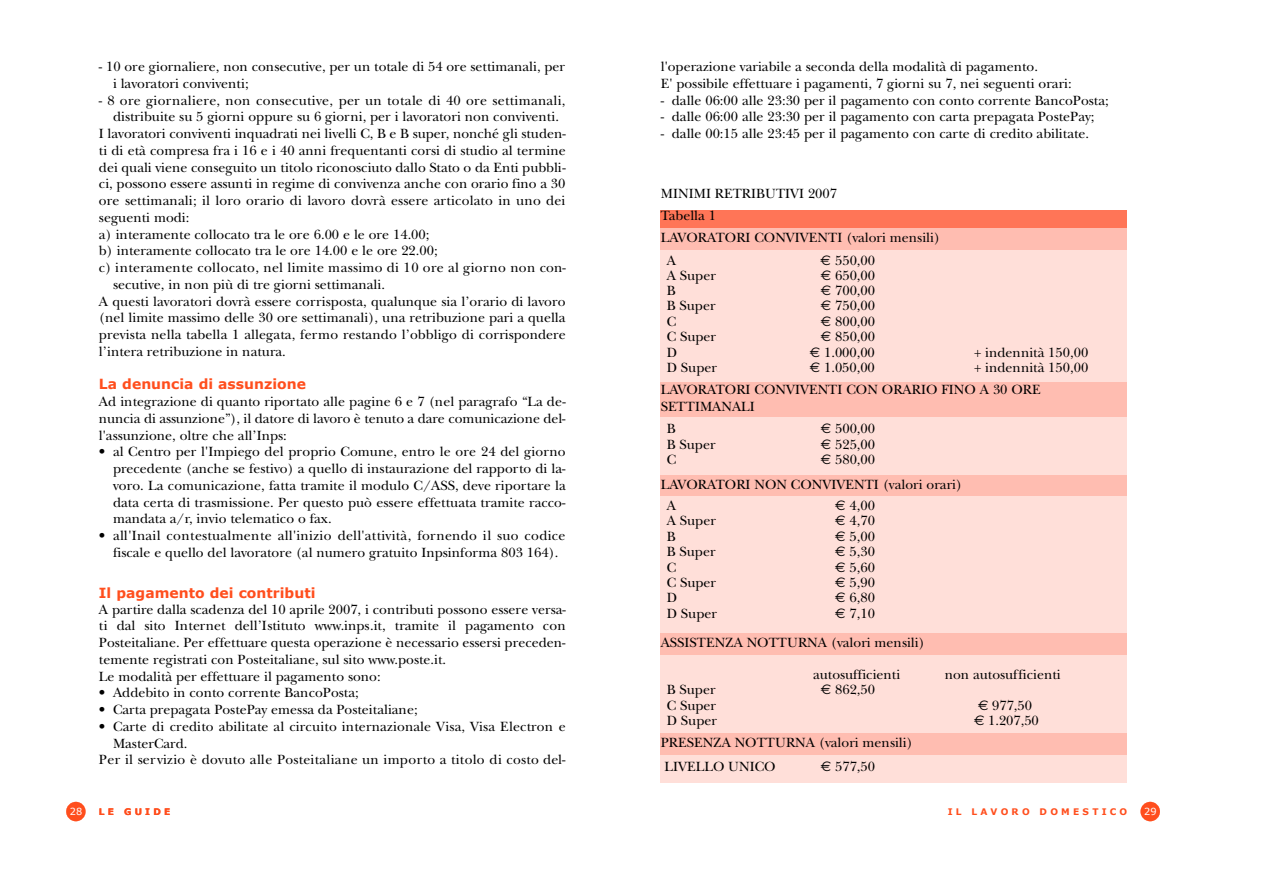
<style>
.page{position:relative;width:1263px;height:893px;background:#fff}
.page>*{position:absolute;margin:0;border:0;box-sizing:border-box;transform-origin:0 0}
.t1{font:13.95px/16.8px "New Baskerville";color:#000}
.t2{font:13.95px "New Baskerville";letter-spacing:.02em;color:#000}
.t3{font:13.95px "New Baskerville";letter-spacing:.025em;color:#000}
.t4{font:700 13.95px "Verdana";color:#ff4e1d}
.t5{font:9.75px "Verdana";color:#fff}
.t6{font:700 9px "Verdana";letter-spacing:.35em;color:#ff4e1d}
.s1{font-family:"Euro Sans"}
</style>
<div class="page">
<svg style="left:66px;top:801px;width:20px;height:20px"></svg>
<svg style="left:1141px;top:801px;width:19px;height:20px"></svg>
<div style="left:661px;top:250px;width:466px;height:533px;background:#ffdfd9"></div>
<div style="left:661px;top:210px;width:466px;height:19px;background:#ff7557"></div>
<div style="left:661px;top:228px;width:466px;height:22px;background:#ffbdb1"></div>
<div style="left:661px;top:382px;width:466px;height:35px;background:#ffbdb1"></div>
<div style="left:661px;top:475px;width:466px;height:21px;background:#ffbdb1"></div>
<div style="left:661px;top:633px;width:466px;height:22px;background:#ffbdb1"></div>
<div style="left:661px;top:733px;width:466px;height:22px;background:#ffbdb1"></div>
<p class="t1" style="left:113px;top:60px;width:454px;text-indent:-14px">- 10 ore giornaliere, non consecutive, per un totale di 54 ore settimanali, per i lavoratori conviventi;</p>
<p class="t2" style="left:99px;top:95px;width:468px">- 8 ore giorn a lie re, non consecutive, per un totale di 40 ore settimanali,</p>
<p class="t1" style="left:113px;top:110px;width:447px">distribuite su 5 giorni oppure su 6 giorni, per i lavoratori non conviventi.</p>
<p class="t1" style="left:99px;top:127px;width:468px">I lavoratori conviventi inquadrati nei livelli C, B e B super, nonché gli studen-</p>
<p class="t1" style="left:99px;top:144px;width:468px">ti di età compresa fra i 16 e i 40 anni frequentanti corsi di studio al termine</p>
<p class="t1" style="left:99px;top:160px;width:468px">dei quali viene conseguito un titolo riconosciuto dallo Stato o da Enti pubbli-</p>
<p class="t1" style="left:99px;top:177px;width:468px">ci, possono essere assunti in regime di convivenza anche con orario fino a 30</p>
<p class="t1" style="left:99px;top:194px;width:468px">ore settimanali; il loro orario di lavoro dovrà essere articolato in uno dei</p>
<p class="t1" style="left:99px;top:211px;width:92px">seguenti modi:</p>
<p class="t1" style="left:99px;top:227px;width:332px">a) interamente collocato tra le ore 6.00 e le ore 14.00;</p>
<p class="t1" style="left:99px;top:244px;width:340px">b) interamente collocato tra le ore 14.00 e le ore 22.00;</p>
<p class="t3" style="left:99px;top:263px;width:468px">c) interamente collocato, nel limite massimo di 10 ore al giorno non con-</p>
<p class="t1" style="left:113px;top:278px;width:273px">secutive, in non più di tre giorni settimanali.</p>
<p class="t1" style="left:99px;top:294px;width:468px">A questi lavoratori dovrà essere corrisposta, qualunque sia l’orario di lavoro</p>
<p class="t1" style="left:99px;top:311px;width:468px">(nel limite massimo delle 30 ore settimanali), una retribuzione pari a quella</p>
<p class="t1" style="left:99px;top:328px;width:468px">prevista nella tabella 1 allegata, fermo restando l’obbligo di corrispondere</p>
<p class="t1" style="left:99px;top:345px;width:188px">l’intera retribuzione in natura.</p>
<p class="t4" style="left:99px;top:375px;width:209px">La denuncia di assunzione</p>
<p class="t1" style="left:99px;top:395px;width:468px;text-align:justify">Ad integrazione di quanto riportato alle pagine 6 e 7 (nel paragrafo “La de&shy;nuncia di assunzione”), il datore di lavoro è tenuto a dare comunicazione del&shy;l'assunzione, oltre che all’Inps:</p>
<p class="t1" style="left:113px;top:445px;width:454px;text-align:justify;text-indent:-14px">• al Centro per l'Impiego del proprio Comune, entro le ore 24 del giorno precedente (anche se festivo) a quello di instaurazione del rapporto di la&shy;voro. La comunicazione, fatta tramite il modulo C/ASS, deve riportare la data certa di trasmissione. Per questo può essere effettuata tramite racco&shy;mandata a/r, invio telematico o fax.</p>
<p class="t1" style="left:99px;top:529px;width:468px;text-align:center">• all'Inail contestualmente all'inizio dell'attività, fornendo il suo codice fiscale e quello del lavoratore (al numero gratuito Inpsinforma 803 164).</p>
<p class="t4" style="left:99px;top:583px;width:218px">Il pagamento dei contributi</p>
<p class="t1" style="left:99px;top:602px;width:468px">A partire dalla scadenza del 10 aprile 2007, i contributi possono essere versa&shy;ti dal sito Internet dell’Istituto www.inps.it, tramite il pagamento con Posteitaliane. Per effettuare questa operazione è necessario essersi preceden&shy;temente registrati con Posteitaliane, sul sito www.poste.it.<br>Le modalità per effettuare il pagamento sono:</p>
<p class="t1" style="left:99px;top:686px;width:261px">• Addebito in conto corrente BancoPosta;</p>
<p class="t1" style="left:99px;top:702px;width:320px">• Carta prepagata PostePay emessa da Posteitaliane;</p>
<p class="t1" style="left:99px;top:719px;width:468px">• Carte di credito abilitate al circuito internazionale Visa, Visa Electron e</p>
<p class="t1" style="left:113px;top:736px;width:76px">MasterCard.</p>
<p class="t2" style="left:99px;top:754px;width:468px">Per il servizio è dovuto alle Posteitaliane un importo a titolo di costo del-</p>
<p class="t5" style="left:70px;top:805px;width:14px">28</p>
<p class="t6" style="left:99px;top:805px;width:73px">L E G U I D E</p>
<p class="t1" style="left:661px;top:60px;width:413px">l'operazione variabile a seconda della modalità di pagamento.<br>E' possibile effettuare i pagamenti, 7 giorni su 7, nei seguenti orari:</p>
<p class="t1" style="left:661px;top:93px;width:449px">- dalle 06:00 alle 23:30 per il pagamento con conto corrente BancoPosta;</p>
<p class="t1" style="left:661px;top:110px;width:435px">- dalle 06:00 alle 23:30 per il pagamento con carta prepagata PostePay;</p>
<p class="t1" style="left:661px;top:127px;width:430px">- dalle 00:15 alle 23:45 per il pagamento con carte di credito abilitate.</p>
<p class="t1" style="left:661px;top:187px;width:178px">MINIMI RETRIBUTIVI 2007</p>
<p class="t1" style="left:661px;top:230px;width:281px">LAVORATORI CONVIVENTI (valori mensili)</p>
<p class="t1" style="left:661px;top:209px;width:57px">Tabella 1</p>
<p class="t1" style="left:667px;top:253px;width:11px">A</p>
<p class="t1" style="left:820px;top:253px;width:56px"><span class="s1">E</span> 550,00</p>
<p class="t1" style="left:667px;top:269px;width:51px">A Super</p>
<p class="t1" style="left:821px;top:269px;width:56px"><span class="s1">E</span> 650,00</p>
<p class="t1" style="left:667px;top:284px;width:10px">B</p>
<p class="t1" style="left:821px;top:284px;width:56px"><span class="s1">E</span> 700,00</p>
<p class="t1" style="left:667px;top:299px;width:50px">B Super</p>
<p class="t1" style="left:821px;top:299px;width:56px"><span class="s1">E</span> 750,00</p>
<p class="t1" style="left:667px;top:314px;width:11px">C</p>
<p class="t1" style="left:821px;top:314px;width:56px"><span class="s1">E</span> 800,00</p>
<p class="t1" style="left:667px;top:330px;width:51px">C Super</p>
<p class="t1" style="left:821px;top:330px;width:56px"><span class="s1">E</span> 850,00</p>
<p class="t1" style="left:667px;top:345px;width:12px">D</p>
<p class="t1" style="left:810px;top:345px;width:67px"><span class="s1">E</span> 1.000,00</p>
<p class="t1" style="left:974px;top:345px;width:116px">+ indennità 150,00</p>
<p class="t1" style="left:667px;top:361px;width:52px">D Super</p>
<p class="t1" style="left:810px;top:361px;width:67px"><span class="s1">E</span> 1.050,00</p>
<p class="t1" style="left:974px;top:361px;width:116px">+ indennità 150,00</p>
<p class="t1" style="left:661px;top:383px;width:381px">LAVORATORI CONVIVENTI CON ORARIO FINO A 30 ORE<br>SETTIMANALI</p>
<p class="t1" style="left:667px;top:422px;width:10px">B</p>
<p class="t1" style="left:821px;top:422px;width:56px"><span class="s1">E</span> 500,00</p>
<p class="t1" style="left:667px;top:437px;width:50px">B Super</p>
<p class="t1" style="left:821px;top:437px;width:56px"><span class="s1">E</span> 525,00</p>
<p class="t1" style="left:667px;top:453px;width:11px">C</p>
<p class="t1" style="left:821px;top:453px;width:56px"><span class="s1">E</span> 580,00</p>
<p class="t1" style="left:667px;top:499px;width:11px">A</p>
<p class="t1" style="left:835px;top:499px;width:41px"><span class="s1">E</span> 4,00</p>
<p class="t1" style="left:667px;top:514px;width:51px">A Super</p>
<p class="t1" style="left:835px;top:514px;width:41px"><span class="s1">E</span> 4,70</p>
<p class="t1" style="left:667px;top:529px;width:10px">B</p>
<p class="t1" style="left:835px;top:529px;width:41px"><span class="s1">E</span> 5,00</p>
<p class="t1" style="left:667px;top:545px;width:50px">B Super</p>
<p class="t1" style="left:835px;top:545px;width:41px"><span class="s1">E</span> 5,30</p>
<p class="t1" style="left:667px;top:560px;width:11px">C</p>
<p class="t1" style="left:835px;top:560px;width:41px"><span class="s1">E</span> 5,60</p>
<p class="t1" style="left:667px;top:575px;width:51px">C Super</p>
<p class="t1" style="left:835px;top:575px;width:41px"><span class="s1">E</span> 5,90</p>
<p class="t1" style="left:667px;top:591px;width:12px">D</p>
<p class="t1" style="left:835px;top:591px;width:41px"><span class="s1">E</span> 6,80</p>
<p class="t1" style="left:667px;top:606px;width:52px">D Super</p>
<p class="t1" style="left:835px;top:606px;width:41px"><span class="s1">E</span> 7,10</p>
<p class="t1" style="left:661px;top:477px;width:303px">LAVORATORI NON CONVIVENTI (valori orari)</p>
<p class="t1" style="left:661px;top:636px;width:266px">ASSISTENZA NOTTURNA (valori mensili)</p>
<p class="t1" style="left:813px;top:667px;width:89px">autosufficienti</p>
<p class="t1" style="left:945px;top:667px;width:118px">non autosufficienti</p>
<p class="t1" style="left:667px;top:683px;width:50px">B Super</p>
<p class="t1" style="left:821px;top:683px;width:56px"><span class="s1">E</span> 862,50</p>
<p class="t1" style="left:667px;top:698px;width:51px">C Super</p>
<p class="t1" style="left:978px;top:698px;width:55px"><span class="s1">E</span> 977,50</p>
<p class="t1" style="left:667px;top:713px;width:52px">D Super</p>
<p class="t1" style="left:974px;top:713px;width:66px"><span class="s1">E</span> 1.207,50</p>
<p class="t1" style="left:664px;top:759px;width:113px">LIVELLO UNICO</p>
<p class="t1" style="left:821px;top:759px;width:56px"><span class="s1">E</span> 577,50</p>
<p class="t1" style="left:661px;top:736px;width:254px">PRESENZA NOTTURNA (valori mensili)</p>
<p class="t6" style="left:948px;top:805px;width:181px">IL LAVORO DOMESTICO</p>
<p class="t5" style="left:1144px;top:805px;width:14px">29</p>
</div>
